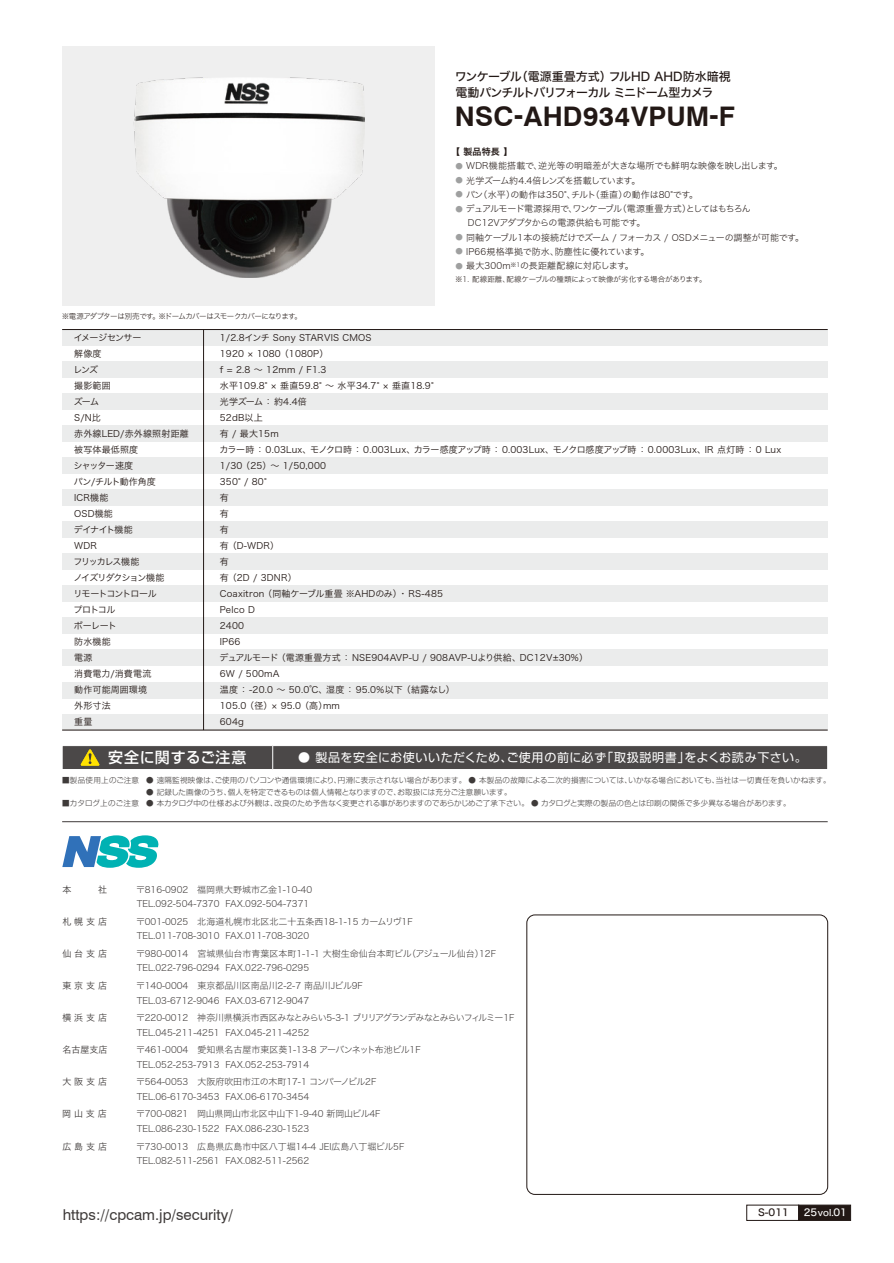
<style>
.page{position:relative;width:894px;height:1263px;background:#fff}
.page>*{position:absolute;margin:0;border:0;box-sizing:border-box;transform-origin:0 0}
.t1{font:700 27px "Swiss 721 BT";letter-spacing:.02em;color:#221815}
.t2{font:15px "Swiss 721 BT";color:#3e3a39}
.t3{font:500 15px "Shin Go Pro";letter-spacing:.025em;color:#fff}
.t4{font:12px/16.5px "Hiragino Sans W5";letter-spacing:-.07em;color:#221815}
.t5{font:12px "Shin Go Pro";letter-spacing:.04em;color:#fff}
.t6{font:9.75px "Hiragino Sans W5";color:#fff}
.t7{font:9.75px "Hiragino Sans W5";color:#221815}
.t8{font:9px/14.5px "Hiragino Sans W2";color:#3e3a39}
.t9{font:9px/16px "Hira Kaku Pro N W3";letter-spacing:.02em;color:#221815}
.t10{font:9px/16px "Hira Kaku Pro N W3";color:#221815}
.t11{font:9px "Hiragino Sans W2";letter-spacing:-.015em;color:#221815}
.t12{font:9px/14.2px "Hiragino Sans W2";letter-spacing:-.05em;color:#221815}
.t13{font:9px "Hiragino Sans W2";letter-spacing:.02em;color:#221815}
.t14{font:9px "Hira Kaku Pro N W3";letter-spacing:.33em;color:#3e3a39}
.t15{font:9px "Hiragino Sans W2";letter-spacing:-.06em;color:#221815}
.t16{font:9px "Hira Kaku Pro N W6";color:#221815}
.t17{font:300 7.5px "Shin Go Pro";letter-spacing:.02em;color:#3e3a39}
.t18{font:7.5px "Hiragino Sans W2";letter-spacing:-.02em;color:#221815}
.t19{font:7.5px "Hiragino Sans W2";letter-spacing:-.06em;color:#221815}
.t20{font:300 7.5px "Shin Go Pro";letter-spacing:.04em;color:#3e3a39}
.s1{font-size:7.5px;color:#9fa0a0}
.s2{font-size:9px}
</style>
<div class="page">
<div style="left:62px;top:46px;width:372px;height:259px;background:#efefef"></div>
<img style="left:133px;top:77px;width:232px;height:201px">
<div style="left:62px;top:329px;width:766px;height:17px;background:#ebecec"></div>
<div style="left:62px;top:362px;width:766px;height:16px;background:#ebecec"></div>
<div style="left:62px;top:394px;width:766px;height:16px;background:#ebecec"></div>
<div style="left:62px;top:426px;width:766px;height:16px;background:#ebecec"></div>
<div style="left:62px;top:458px;width:766px;height:16px;background:#ebecec"></div>
<div style="left:62px;top:490px;width:766px;height:16px;background:#ebecec"></div>
<div style="left:62px;top:522px;width:766px;height:16px;background:#ebecec"></div>
<div style="left:62px;top:554px;width:766px;height:16px;background:#ebecec"></div>
<div style="left:62px;top:586px;width:766px;height:16px;background:#ebecec"></div>
<div style="left:62px;top:618px;width:766px;height:16px;background:#ebecec"></div>
<div style="left:62px;top:650px;width:766px;height:16px;background:#ebecec"></div>
<div style="left:62px;top:682px;width:766px;height:16px;background:#ebecec"></div>
<div style="left:62px;top:714px;width:766px;height:16px;background:#ebecec"></div>
<hr style="left:203px;top:329px;width:1px;height:401px;background:#221815">
<div style="left:62px;top:745px;width:766px;height:25px;background:#4b4848;border:1px solid #fff"></div>
<svg style="left:272px;top:746px;width:1px;height:23px"></svg>
<svg style="left:81px;top:749px;width:18px;height:17px"></svg>
<hr style="left:62px;top:821px;width:766px;height:1px;background:#3e3a39">
<div style="left:526px;top:914px;width:302px;height:281px;border:1px solid #221815;border-radius:8px"></div>
<svg style="left:62px;top:835px;width:97px;height:33px"></svg>
<hr style="left:62px;top:329px;width:766px;height:1px;background:#221815">
<hr style="left:62px;top:730px;width:766px;height:1px;background:#221815">
<div style="left:746px;top:1205px;width:53px;height:16px;background:#fff;border:1px solid #221815"></div>
<div style="left:798px;top:1205px;width:53px;height:16px;background:#221815"></div>
<h3 class="t4" style="left:455px;top:67px;width:277px">ワンケーブル（電源重畳方式）フルHD AHD防水暗視電動パンチルトバリフォーカル ミニドーム型カメラ</h3>
<h1 class="t1" style="left:455px;top:100px;width:281px">NSC-AHD934VPUM-F</h1>
<p class="t19" style="left:62px;top:309px;width:242px">※電源アダプターは別売です。※ドームカバーはスモークカバーになります。</p>
<p class="t16" style="left:451px;top:144px;width:63px">【 製品特長 】</p>
<p class="t11" style="left:455px;top:158px;width:329px"><span class="s1">●</span> WDR機能搭載で、逆光等の明暗差が大きな場所でも鮮明な映像を映し出します。</p>
<p class="t15" style="left:455px;top:172px;width:186px"><span class="s1">●</span> 光学ズーム約4.4倍レンズを搭載しています。</p>
<p class="t11" style="left:455px;top:187px;width:244px"><span class="s1">●</span> パン（水平）の動作は350°、チルト（垂直）の動作は80°です。</p>
<p class="t12" style="left:455px;top:201px;width:297px"><span class="s1">●</span> デュアルモード電源採用で、ワンケーブル（電源重畳方式）としてはもちろん　 DC12Vアダプタからの電源供給も可能です。</p>
<p class="t11" style="left:455px;top:229px;width:350px"><span class="s1">●</span> 同軸ケーブル1本の接続だけでズーム / フォーカス / OSDメニューの調整が可能です。</p>
<p class="t13" style="left:455px;top:244px;width:195px"><span class="s1">●</span> IP66規格準拠で防水、防塵性に優れています。</p>
<p class="t13" style="left:455px;top:258px;width:180px"><span class="s1">●</span> 最大300m<sup>※1</sup>の長距離配線に対応します。</p>
<p class="t18" style="left:455px;top:273px;width:253px">※1. 配線距離、配線ケーブルの種類によって映像が劣化する場合があります。</p>
<p class="t10" style="left:73px;top:329px;width:117px">イメージセンサー<br>解像度<br>レンズ<br>撮影範囲<br>ズーム<br>S/N比<br>赤外線LED/赤外線照射距離被写体最低照度<br>シャッター速度<br>パン/チルト動作角度<br>ICR機能<br>OSD機能<br>デイナイト機能<br>WDR<br>フリッカレス機能<br>ノイズリダクション機能<br>リモートコントロール<br>プロトコル<br>ボーレート<br>防水機能<br>電源<br>消費電力/消費電流<br>動作可能周囲環境<br>外形寸法<br>重量</p>
<p class="t9" style="left:219px;top:329px;width:563px">1/2.8インチ Sony STARVIS CMOS<br>1920 × 1080 （1080P）<br>f = 2.8 ～ 12mm / F1.3<br>水平109.8° × 垂直59.8° ～ 水平34.7° × 垂直18.9°<br>光学ズーム ： 約4.4倍<br>52dB以上<br>有 / 最大15m<br>カラー時 ： 0.03Lux、モノクロ時 ： 0.003Lux、カラー感度アップ時 ： 0.003Lux、モノクロ感度アップ時 ： 0.0003Lux、IR 点灯時 ： 0 Lux<br>1/30 （25）～ 1/50,000<br>350° / 80°<br>有<br>有<br>有<br>有 （D-WDR）<br>有<br>有 （2D / 3DNR）<br>Coaxitron （同軸ケーブル重畳 ※AHDのみ）・ RS-485<br>Pelco D<br>2400<br>IP66<br>デュアルモード （電源重畳方式 ： NSE904AVP-U / 908AVP-Uより供給、DC12V±30%）<br>6W / 500mA<br>温度 ： -20.0 ～ 50.0℃、湿度 ： 95.0％以下 （結露なし）<br>105.0 （径）× 95.0 （高）mm<br>604g</p>
<h2 class="t3" style="left:108px;top:745px;width:140px">安全に関するご注意</h2>
<h3 class="t5" style="left:298px;top:748px;width:510px">● 製品を安全にお使いいただくため、ご使用の前に必ず「取扱説明書」をよくお読み下さい。</h3>
<p class="t20" style="left:62px;top:774px;width:78px">■製品使用上のご注意</p>
<p class="t17" style="left:62px;top:797px;width:78px">■カタログ上のご注意</p>
<p class="t17" style="left:146px;top:774px;width:686px">● 遠隔監視映像は、ご使用のパソコンや通信環境により、円滑に表示されない場合があります。 ● 本製品の故障による二次的損害については、いかなる場合においても、当社は一切責任を負いかねます。</p>
<p class="t17" style="left:146px;top:786px;width:394px">● 記録した画像のうち、個人を特定できるものは個人情報となりますので、お取扱には充分ご注意願います。　　　　</p>
<p class="t17" style="left:146px;top:797px;width:646px">● 本カタログ中の仕様および外観は、改良のため予告なく変更される事がありますのであらかじめご了承下さい。 ● カタログと実際の製品の色とは印刷の関係で多少異なる場合があります。</p>
<p class="t14" style="left:62px;top:881px;width:46px">本　　社</p>
<p class="t14" style="left:62px;top:913px;width:46px">札幌支店</p>
<p class="t14" style="left:62px;top:945px;width:46px">仙台支店</p>
<p class="t14" style="left:62px;top:977px;width:46px">東京支店</p>
<p class="t14" style="left:62px;top:1010px;width:46px">横浜支店</p>
<p class="t14" style="left:62px;top:1042px;width:46px">名古屋支店</p>
<p class="t14" style="left:62px;top:1074px;width:46px">大阪支店</p>
<p class="t14" style="left:62px;top:1106px;width:46px">岡山支店</p>
<p class="t14" style="left:62px;top:1138px;width:46px">広島支店</p>
<p class="t8" style="left:136px;top:881px;width:177px">〒816-0902 福岡県大野城市乙金1-10-40<br>TEL.092-504-7370 FAX.092-504-7371</p>
<p class="t8" style="left:136px;top:913px;width:278px">〒001-0025 北海道札幌市北区北二十五条西18-1-15 カームリヴ1F<br>TEL.011-708-3010 FAX.011-708-3020</p>
<p class="t8" style="left:136px;top:945px;width:361px">〒980-0014 宮城県仙台市青葉区本町1-1-1 大樹生命仙台本町ビル（アジュール仙台）12F<br>TEL.022-796-0294 FAX.022-796-0295</p>
<p class="t8" style="left:136px;top:978px;width:228px">〒140-0004 東京都品川区南品川2-2-7 南品川Jビル9F<br>TEL.03-6712-9046 FAX.03-6712-9047</p>
<p class="t8" style="left:136px;top:1010px;width:380px">〒220-0012 神奈川県横浜市西区みなとみらい5-3-1 ブリリアグランデみなとみらいフィルミー1F<br>TEL.045-211-4251 FAX.045-211-4252</p>
<p class="t8" style="left:136px;top:1042px;width:286px">〒461-0004 愛知県名古屋市東区葵1-13-8 アーバンネット布池ビル1F<br>TEL.052-253-7913 FAX.052-253-7914　</p>
<p class="t8" style="left:136px;top:1074px;width:242px">〒564-0053 大阪府吹田市江の木町17-1 コンパーノビル2F<br>TEL.06-6170-3453 FAX.06-6170-3454　</p>
<p class="t8" style="left:136px;top:1106px;width:246px">〒700-0821 岡山県岡山市北区中山下1-9-40 新岡山ビル4F<br>TEL.086-230-1522 FAX.086-230-1523　　</p>
<p class="t8" style="left:136px;top:1138px;width:269px">〒730-0013 広島県広島市中区八丁堀14-4 JEI広島八丁堀ビル5F<br>TEL.082-511-2561 FAX.082-511-2562</p>
<h2 class="t2" style="left:63px;top:1205px;width:172px">https://cpcam.jp/security/</h2>
<p class="t7" style="left:758px;top:1204px;width:32px">S-011</p>
<p class="t6" style="left:804px;top:1204px;width:44px">25<span class="s2">vol.</span>01</p>
</div>
